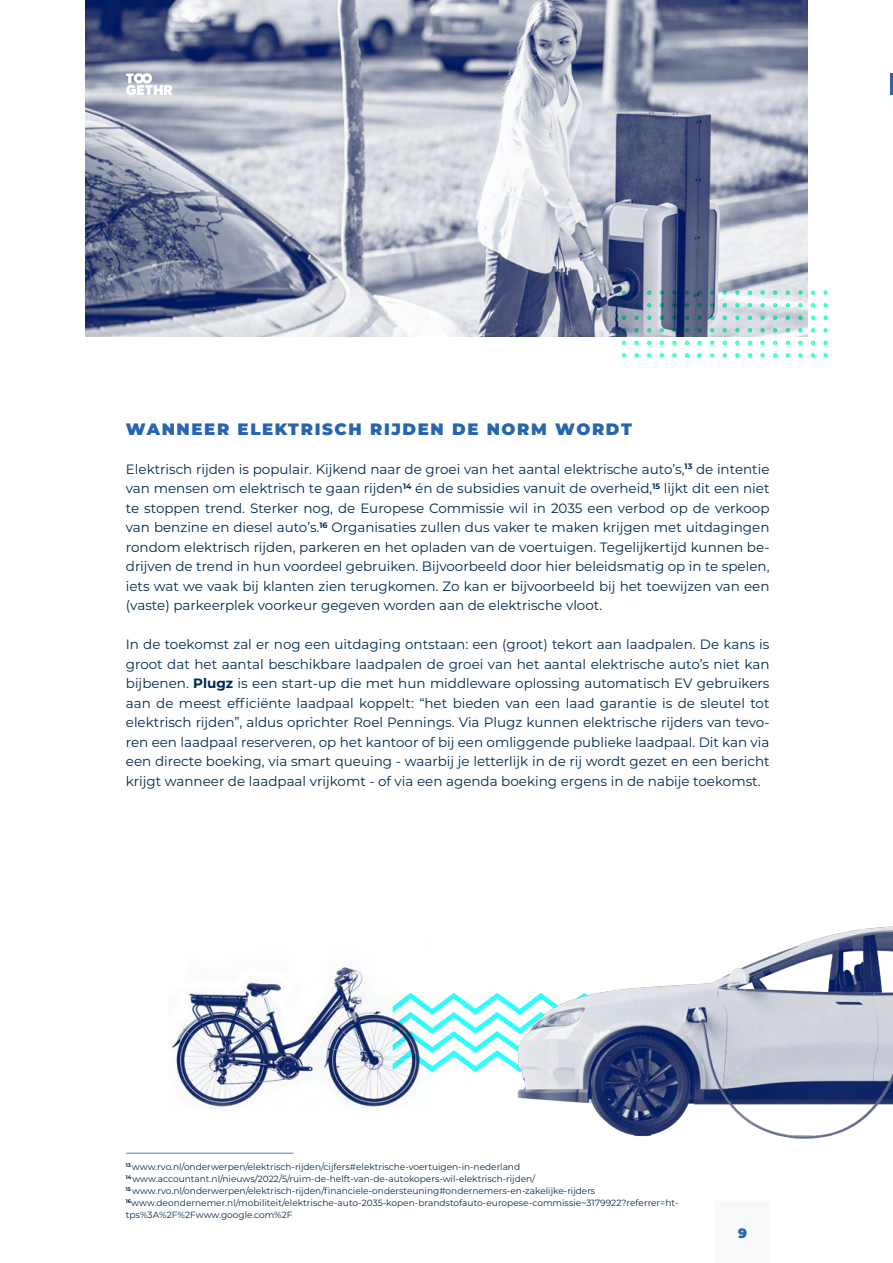
<style>
.page{position:relative;width:893px;height:1263px;background:#fff}
.page>*{position:absolute;margin:0;border:0;box-sizing:border-box;transform-origin:0 0}
.t1{font:900 16.5px "Montserrat";letter-spacing:.1em;color:#2765ac}
.t2{font:13.5px/19.5px "Montserrat";color:#00284d;text-align:justify}
.t3{font:900 13.5px "Montserrat";color:#2765ac}
.t4{font:9px/12px "Montserrat";color:#00284d}
.s1{font-weight:700}
</style>
<div class="page">
<div style="left:716px;top:1202px;width:54px;height:61px;background:#f7f9fb"></div>
<hr style="left:890px;top:73px;width:3px;height:21px;background:#2765ac">
<img style="left:86px;top:0;width:722px;height:337px">
<svg style="left:622px;top:290px;width:4px;height:5px"></svg>
<svg style="left:622px;top:303px;width:4px;height:4px"></svg>
<svg style="left:622px;top:316px;width:4px;height:4px"></svg>
<svg style="left:622px;top:328px;width:4px;height:4px"></svg>
<svg style="left:622px;top:341px;width:4px;height:4px"></svg>
<svg style="left:622px;top:353px;width:4px;height:5px"></svg>
<svg style="left:634px;top:290px;width:5px;height:5px"></svg>
<svg style="left:634px;top:303px;width:5px;height:4px"></svg>
<svg style="left:634px;top:316px;width:5px;height:4px"></svg>
<svg style="left:634px;top:328px;width:5px;height:4px"></svg>
<svg style="left:634px;top:341px;width:5px;height:4px"></svg>
<svg style="left:634px;top:353px;width:5px;height:5px"></svg>
<svg style="left:748px;top:290px;width:4px;height:5px"></svg>
<svg style="left:748px;top:303px;width:4px;height:4px"></svg>
<svg style="left:748px;top:316px;width:4px;height:4px"></svg>
<svg style="left:748px;top:328px;width:4px;height:4px"></svg>
<svg style="left:748px;top:341px;width:4px;height:4px"></svg>
<svg style="left:748px;top:353px;width:4px;height:5px"></svg>
<svg style="left:735px;top:290px;width:5px;height:5px"></svg>
<svg style="left:735px;top:303px;width:5px;height:4px"></svg>
<svg style="left:735px;top:316px;width:5px;height:4px"></svg>
<svg style="left:735px;top:328px;width:5px;height:4px"></svg>
<svg style="left:735px;top:341px;width:5px;height:4px"></svg>
<svg style="left:735px;top:353px;width:5px;height:5px"></svg>
<svg style="left:723px;top:290px;width:4px;height:5px"></svg>
<svg style="left:723px;top:303px;width:4px;height:4px"></svg>
<svg style="left:723px;top:316px;width:4px;height:4px"></svg>
<svg style="left:723px;top:328px;width:4px;height:4px"></svg>
<svg style="left:723px;top:341px;width:4px;height:4px"></svg>
<svg style="left:723px;top:353px;width:4px;height:5px"></svg>
<svg style="left:710px;top:290px;width:4px;height:5px"></svg>
<svg style="left:710px;top:303px;width:4px;height:4px"></svg>
<svg style="left:710px;top:316px;width:4px;height:4px"></svg>
<svg style="left:710px;top:328px;width:4px;height:4px"></svg>
<svg style="left:710px;top:341px;width:4px;height:4px"></svg>
<svg style="left:710px;top:353px;width:4px;height:5px"></svg>
<svg style="left:697px;top:290px;width:5px;height:5px"></svg>
<svg style="left:697px;top:303px;width:5px;height:4px"></svg>
<svg style="left:697px;top:316px;width:5px;height:4px"></svg>
<svg style="left:697px;top:328px;width:5px;height:4px"></svg>
<svg style="left:697px;top:353px;width:5px;height:5px"></svg>
<svg style="left:697px;top:341px;width:5px;height:4px"></svg>
<svg style="left:760px;top:290px;width:5px;height:5px"></svg>
<svg style="left:760px;top:303px;width:5px;height:4px"></svg>
<svg style="left:760px;top:316px;width:5px;height:4px"></svg>
<svg style="left:760px;top:328px;width:5px;height:4px"></svg>
<svg style="left:760px;top:341px;width:5px;height:4px"></svg>
<svg style="left:760px;top:353px;width:5px;height:5px"></svg>
<svg style="left:685px;top:290px;width:4px;height:5px"></svg>
<svg style="left:685px;top:303px;width:4px;height:4px"></svg>
<svg style="left:685px;top:316px;width:4px;height:4px"></svg>
<svg style="left:685px;top:328px;width:4px;height:4px"></svg>
<svg style="left:685px;top:353px;width:4px;height:5px"></svg>
<svg style="left:685px;top:341px;width:4px;height:4px"></svg>
<svg style="left:672px;top:290px;width:5px;height:5px"></svg>
<svg style="left:672px;top:303px;width:5px;height:4px"></svg>
<svg style="left:672px;top:316px;width:5px;height:4px"></svg>
<svg style="left:672px;top:328px;width:5px;height:4px"></svg>
<svg style="left:672px;top:341px;width:5px;height:4px"></svg>
<svg style="left:672px;top:353px;width:5px;height:5px"></svg>
<svg style="left:660px;top:290px;width:4px;height:5px"></svg>
<svg style="left:660px;top:303px;width:4px;height:4px"></svg>
<svg style="left:660px;top:316px;width:4px;height:4px"></svg>
<svg style="left:660px;top:328px;width:4px;height:4px"></svg>
<svg style="left:660px;top:341px;width:4px;height:4px"></svg>
<svg style="left:660px;top:353px;width:4px;height:5px"></svg>
<svg style="left:647px;top:290px;width:4px;height:5px"></svg>
<svg style="left:647px;top:303px;width:4px;height:4px"></svg>
<svg style="left:647px;top:316px;width:4px;height:4px"></svg>
<svg style="left:647px;top:328px;width:4px;height:4px"></svg>
<svg style="left:647px;top:353px;width:4px;height:5px"></svg>
<svg style="left:647px;top:341px;width:4px;height:4px"></svg>
<svg style="left:823px;top:290px;width:5px;height:5px"></svg>
<svg style="left:823px;top:303px;width:5px;height:4px"></svg>
<svg style="left:823px;top:316px;width:5px;height:4px"></svg>
<svg style="left:823px;top:328px;width:5px;height:4px"></svg>
<svg style="left:823px;top:341px;width:5px;height:4px"></svg>
<svg style="left:823px;top:353px;width:5px;height:5px"></svg>
<svg style="left:811px;top:290px;width:4px;height:5px"></svg>
<svg style="left:811px;top:303px;width:4px;height:4px"></svg>
<svg style="left:811px;top:316px;width:4px;height:4px"></svg>
<svg style="left:811px;top:328px;width:4px;height:4px"></svg>
<svg style="left:811px;top:353px;width:4px;height:5px"></svg>
<svg style="left:811px;top:341px;width:4px;height:4px"></svg>
<svg style="left:798px;top:290px;width:5px;height:5px"></svg>
<svg style="left:798px;top:303px;width:5px;height:4px"></svg>
<svg style="left:798px;top:316px;width:5px;height:4px"></svg>
<svg style="left:798px;top:328px;width:5px;height:4px"></svg>
<svg style="left:798px;top:353px;width:5px;height:5px"></svg>
<svg style="left:798px;top:341px;width:5px;height:4px"></svg>
<svg style="left:786px;top:290px;width:4px;height:5px"></svg>
<svg style="left:786px;top:303px;width:4px;height:4px"></svg>
<svg style="left:786px;top:316px;width:4px;height:4px"></svg>
<svg style="left:786px;top:328px;width:4px;height:4px"></svg>
<svg style="left:786px;top:341px;width:4px;height:4px"></svg>
<svg style="left:786px;top:353px;width:4px;height:5px"></svg>
<svg style="left:773px;top:290px;width:4px;height:5px"></svg>
<svg style="left:773px;top:303px;width:4px;height:4px"></svg>
<svg style="left:773px;top:316px;width:4px;height:4px"></svg>
<svg style="left:773px;top:328px;width:4px;height:4px"></svg>
<svg style="left:773px;top:341px;width:4px;height:4px"></svg>
<svg style="left:773px;top:353px;width:4px;height:5px"></svg>
<hr style="left:126px;top:1153px;width:167px;height:1px;background:#2765ac">
<svg style="left:126px;top:73px;width:47px;height:22px"></svg>
<img style="left:168px;top:967px;width:265px;height:140px">
<svg style="left:393px;top:993px;width:43px;height:79px"></svg>
<img style="left:436px;top:926px;width:457px;height:213px">
<p class="t1" style="left:126px;top:416px;width:507px">WANNEER ELEKTRISCH RIJDEN DE NORM WORDT</p>
<p class="t2" style="left:126px;top:458px;width:645px">Elektrisch rijden is populair. Kijkend naar de groei van het aantal elektrische auto’s,<sup>13</sup> de intentie van mensen om elektrisch te gaan rijden<sup>14</sup> én de subsidies vanuit de overheid,<sup>15</sup> lijkt dit een niet te stoppen trend. Sterker nog, de Europese Commissie wil in 2035 een verbod op de verkoop van benzine en diesel auto’s.<sup>16</sup> Organisaties zullen dus vaker te maken krijgen met uitdagingen rondom elektrisch rijden, parkeren en het opladen van de voertuigen. Tegelijkertijd kunnen be&shy;drijven de trend in hun voordeel gebruiken. Bijvoorbeeld door hier beleidsmatig op in te spelen, iets wat we vaak bij klanten zien terugkomen. Zo kan er bijvoorbeeld bij het toewijzen van een (vaste) parkeerplek voorkeur gegeven worden aan de elektrische vloot.</p>
<p class="t2" style="left:126px;top:634px;width:645px">In de toekomst zal er nog een uitdaging ontstaan: een (groot) tekort aan laadpalen. De kans is groot dat het aantal beschikbare laadpalen de groei van het aantal elektrische auto’s niet kan bijbenen. <span class="s1">Plugz</span> is een start-up die met hun middleware oplossing automatisch EV gebruikers aan de meest efficiënte laadpaal koppelt: “het bieden van een laad garantie is de sleutel tot elektrisch rijden”, aldus oprichter Roel Pennings. Via Plugz kunnen elektrische rijders van tevo&shy;ren een laadpaal reserveren, op het kantoor of bij een omliggende publieke laadpaal. Dit kan via een directe boeking, via smart queuing - waarbij je letterlijk in de rij wordt gezet en een bericht krijgt wanneer de laadpaal vrijkomt - of via een agenda boeking ergens in de nabije toekomst.</p>
<p class="t4" style="left:126px;top:1160px;width:554px"><sup>13</sup> www.rvo.nl/onderwerpen/elektrisch-rijden/cijfers#elektrische-voertuigen-in-nederland<br><sup>14</sup> www.accountant.nl/nieuws/2022/5/ruim-de-helft-van-de-autokopers-wil-elektrisch-rijden/<br><sup>15</sup> www.rvo.nl/onderwerpen/elektrisch-rijden/financiele-ondersteuning#ondernemers-en-zakelijke-rijders <sup>16</sup>www.deondernemer.nl/mobiliteit/elektrische-auto-2035-kopen-brandstofauto-europese-commissie~3179922?referrer=ht&shy;tps%3A%2F%2Fwww.google.com%2F</p>
<p class="t3" style="left:738px;top:1223px;width:10px">9</p>
</div>
